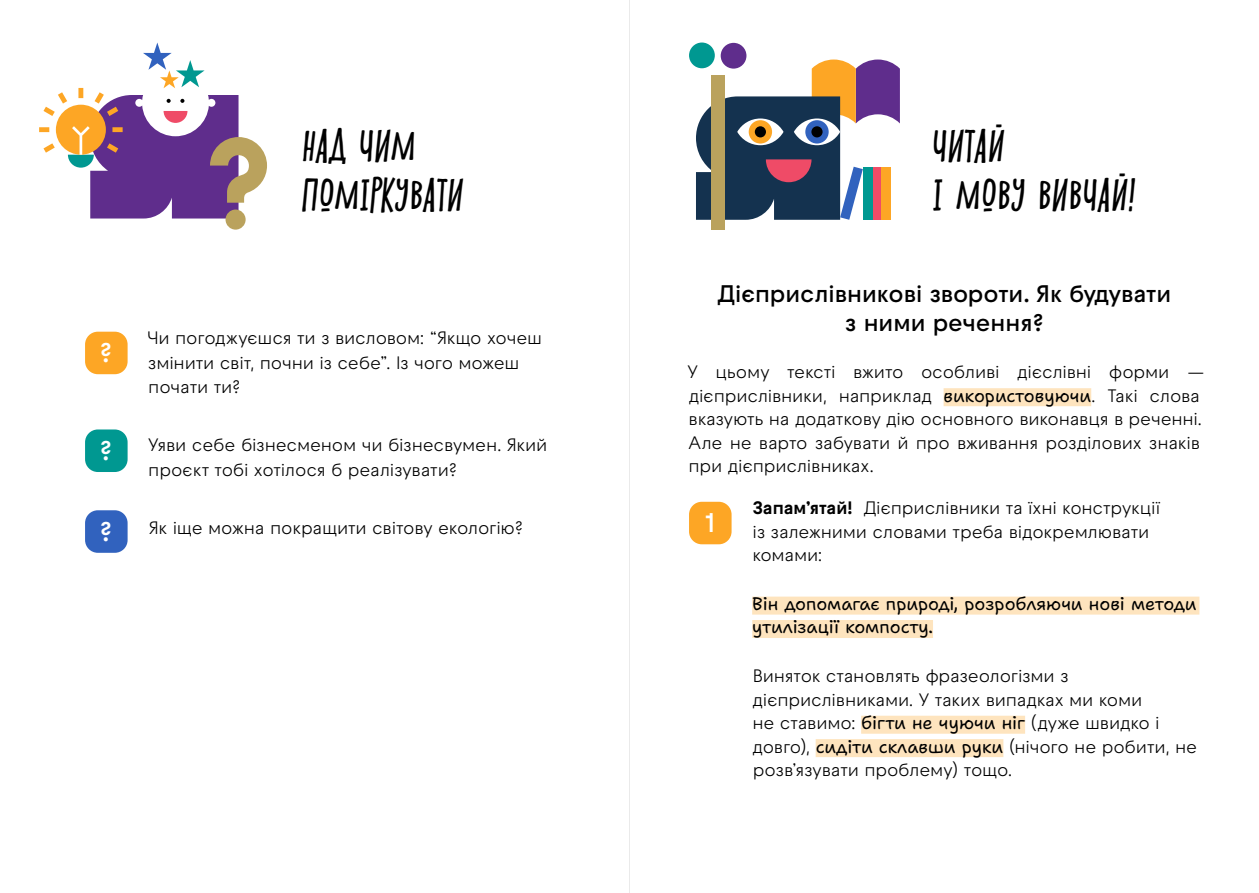
<style>
.page{position:relative;width:1259px;height:893px;background:#fff}
.page>*{position:absolute;margin:0;border:0;box-sizing:border-box;transform-origin:0 0}
.t1{font:italic 39px/48.8px "Shnobel";letter-spacing:-.02em;color:#000}
.t2{font:600 27px "Raptor V3 Premium";color:#fff}
.t3{font:600 24px/28.8px "Raptor V3 Premium";color:#000;text-align:center}
.t4{font:18px/23.4px "Raptor V3 Premium";letter-spacing:-.015em;color:#000}
.t5{font:18px/23.4px "Shantell Sans";letter-spacing:-.005em;color:#000}
.s1{font-family:"Shantell Sans"}
.s2{font-weight:700}
</style>
<div class="page">
<svg style="left:39px;top:43px;width:228px;height:187px"></svg>
<div style="left:85px;top:429px;width:43px;height:43px;background:#009891;border-radius:13px"></div>
<div style="left:85px;top:510px;width:43px;height:43px;background:#3162be;border-radius:13px"></div>
<div style="left:85px;top:332px;width:43px;height:42px;background:#fda625;border-radius:13px"></div>
<div style="left:943px;top:388px;width:148px;height:18px;background:#fee4be"></div>
<div style="left:711px;top:75px;width:13px;height:155px;background:#baa25d"></div>
<div style="left:689px;top:43px;width:26px;height:25px;background:#009891;border-radius:50%"></div>
<div style="left:720px;top:43px;width:26px;height:26px;background:#5f2d8c;border-radius:50%"></div>
<svg style="left:696px;top:60px;width:204px;height:160px"></svg>
<div style="left:881px;top:167px;width:10px;height:53px;background:#fda625"></div>
<div style="left:752px;top:597px;width:447px;height:18px;background:#fee4be"></div>
<div style="left:752px;top:620px;width:181px;height:18px;background:#fee4be"></div>
<div style="left:861px;top:716px;width:164px;height:18px;background:#fee4be"></div>
<div style="left:815px;top:739px;width:188px;height:18px;background:#fee4be"></div>
<div style="left:689px;top:502px;width:42px;height:42px;background:#fda625;border-radius:13px"></div>
<hr style="left:629px;top:0;width:1px;height:893px;background:#000">
<h1 class="t1" style="left:302px;top:121px;width:163px">НАД ЧИМ<br>ПОМІРКУВАТИ</h1>
<h2 class="t2" style="left:100px;top:333px;width:14px">?</h2>
<h2 class="t2" style="left:100px;top:431px;width:14px">?</h2>
<h2 class="t2" style="left:100px;top:512px;width:14px">?</h2>
<p class="t4" style="left:147px;top:326px;width:396px;line-height:24.3px">Чи погоджуєшся ти з висловом: “Якщо хочеш змінити світ, почни із себе”. Із чого можеш почати ти?</p>
<p class="t4" style="left:148px;top:433px;width:401px;line-height:24.3px">Уяви себе бізнесменом чи бізнесвумен. Який проєкт тобі хотілося б реалізувати?</p>
<p class="t4" style="left:149px;top:516px;width:376px">Як іще можна покращити світову екологію?</p>
<h1 class="t1" style="left:931px;top:121px;width:204px">ЧИТАЙ<br>І МОВУ ВИВЧАЙ!</h1>
<h3 class="t3" style="left:717px;top:278px;width:455px">Дієприслівникові звороти. Як будувати з ними речення?</h3>
<p class="t4" style="left:687px;top:360px;width:518px">У цьому тексті вжито особливі дієслівні форми — дієприслівники, наприклад <span class="s1">використовуючи</span>. Такі слова вказують на додаткову дію основного виконавця в реченні.<br>Але не варто забувати й про вживання розділових знаків при дієприслівниках.</p>
<p class="t4" style="left:752px;top:496px;width:409px"><span class="s2">Запам’ятай!</span> Дієприслівники та їхні конструкції із залежними словами треба відокремлювати комами:</p>
<p class="t5" style="left:752px;top:592px;width:446px">Він допомагає природі, розробляючи нові методи утилізації компосту.</p>
<p class="t4" style="left:752px;top:664px;width:446px">Виняток становлять фразеологізми з дієприслівниками. У таких випадках ми коми<br>не ставимо: <span class="s1">бігти не чуючи ніг</span> (дуже швидко і довго), <span class="s1">сидіти склавши руки</span> (нічого не робити, не розв’язувати проблему) тощо.</p>
<h2 class="t2" style="left:705px;top:503px;width:11px">1</h2>
</div>
